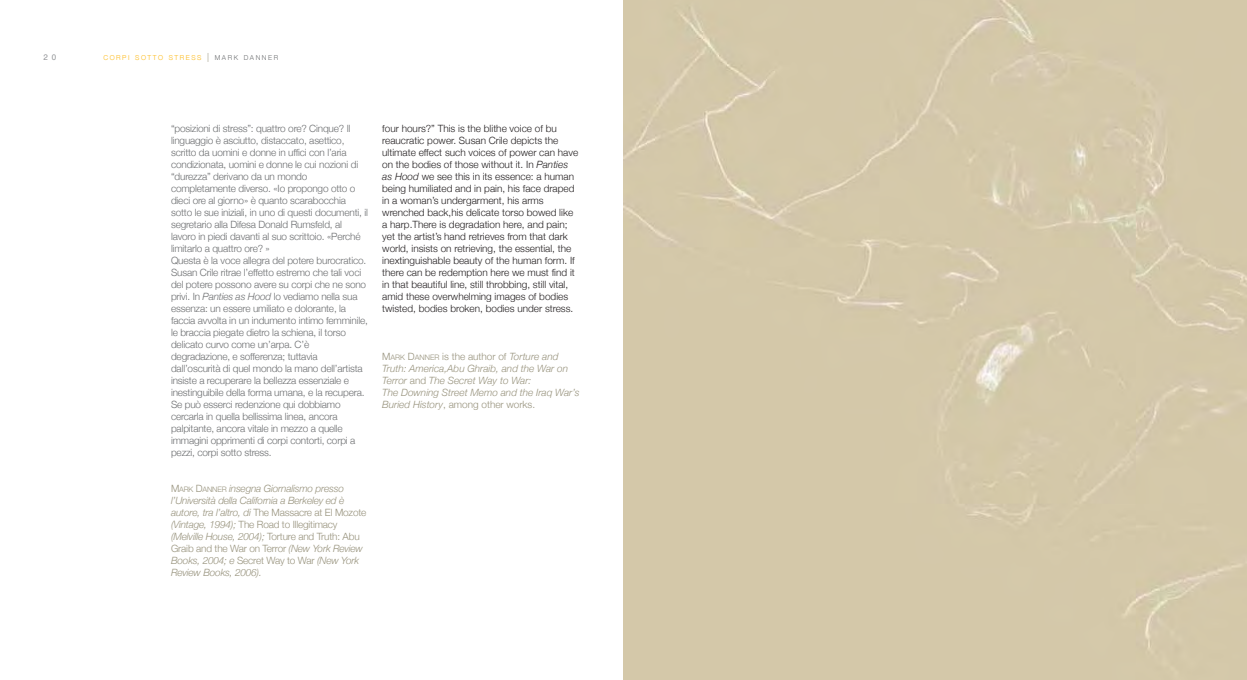
<style>
.page{position:relative;width:1247px;height:680px;background:#fff}
.page>*{position:absolute;margin:0;border:0;box-sizing:border-box;transform-origin:0 0}
.t1{font:300 10px/12px "Helvetica Neue";letter-spacing:-.015em;color:#6c6e70}
.t2{font:300 10px/12px "Helvetica Neue";color:#231f20}
.t3{font:italic 300 10px/12px "Helvetica Neue";letter-spacing:-.015em;color:#97927c}
.t4{font:8px "Helvetica";color:#939598}
.t5{font:300 6.8px "Helvetica Neue";letter-spacing:.22em;color:#fdb813}
.s1{font-size:9px;color:#97927c}
.s2{color:#6c6e70}
.s3{font-style:italic}
.s4{font-style:normal}
.s5{font-style:normal;font-size:7.5px}
</style>
<div class="page">
<div style="left:624px;top:0;width:623px;height:680px;background:#d4c8a9"></div>
<p class="t4" style="left:44px;top:54px;width:14px">2 0</p>
<p class="t5" style="left:104px;top:54px;width:176px">CORPI SOTTO STRESS <span class="s1">|</span> <span class="s2">MARK DANNER</span></p>
<p class="t1" style="left:171px;top:122px;width:198px">“posizioni di stress”: quattro ore? Cinque? Il linguaggio è asciutto, distaccato, asettico, scritto da uomini e donne in uffici con l’aria condizionata, uomini e donne le cui nozioni di “durezza” derivano da un mondo completamente diverso. «Io propongo otto o dieci ore al giorno» è quanto scarabocchia sotto le sue iniziali, in uno di questi documenti, il segretario alla Difesa Donald Rumsfeld, al lavoro in piedi davanti al suo scrittoio. «Perché limitarlo a quattro ore? »<br>Questa è la voce allegra del potere burocratico.<br>Susan Crile ritrae l’effetto estremo che tali voci del potere possono avere su corpi che ne sono privi. In <span class="s3">Panties as Hood</span> lo vediamo nella sua essenza: un essere umiliato e dolorante, la faccia avvolta in un indumento intimo femminile, le braccia piegate dietro la schiena, il torso delicato curvo come un’arpa. C’è degradazione, e sofferenza; tuttavia dall’oscurità di quel mondo la mano dell’artista insiste a recuperare la bellezza essenziale e inestinguibile della forma umana, e la recupera.<br>Se può esserci redenzione qui dobbiamo cercarla in quella bellissima linea, ancora palpitante, ancora vitale in mezzo a quelle immagini opprimenti di corpi contorti, corpi a pezzi, corpi sotto stress.</p>
<p class="t3" style="left:171px;top:482px;width:197px"><span class="s4">M</span><span class="s5">ARK</span> <span class="s4">D</span><span class="s5">ANNER</span> insegna Giornalismo presso l’Università della California a Berkeley ed è autore, tra l’altro, di <span class="s4">The Massacre at El Mozote </span>(Vintage, 1994); <span class="s4">The Road to Illegitimacy </span>(Melville House, 2004); <span class="s4">Torture and Truth: Abu Graib and the War on Terror</span> (New York Review Books, 2004; e <span class="s4">Secret Way to War</span> (New York Review Books, 2006).</p>
<p class="t2" style="left:382px;top:122px;width:197px">four hours?” This is the blithe voice of bu reaucratic power. Susan Crile depicts the ultimate effect such voices of power can have on the bodies of those without it. In <span class="s3">Panties as Hood</span> we see this in its essence: a human being humiliated and in pain, his face draped in a woman’s undergarment, his arms wrenched back,his delicate torso bowed like a harp.There is degradation here, and pain; yet the artist’s hand retrieves from that dark world, insists on retrieving, the essential, the inextinguishable beauty of the human form. If there can be redemption here we must find it in that beautiful line, still throbbing, still vital, amid these overwhelming images of bodies twisted, bodies broken, bodies under stress.</p>
<p class="t3" style="left:382px;top:350px;width:199px"><span class="s4">M</span><span class="s5">ARK</span> <span class="s4">D</span><span class="s5">ANNER</span> <span class="s4">is the author of</span> Torture and Truth: America,Abu Ghraib, and the War on Terror <span class="s4">and</span> The Secret Way to War:<br>The Downing Street Memo and the Iraq War’s Buried History<span class="s4">, among other works.</span></p>
</div>
